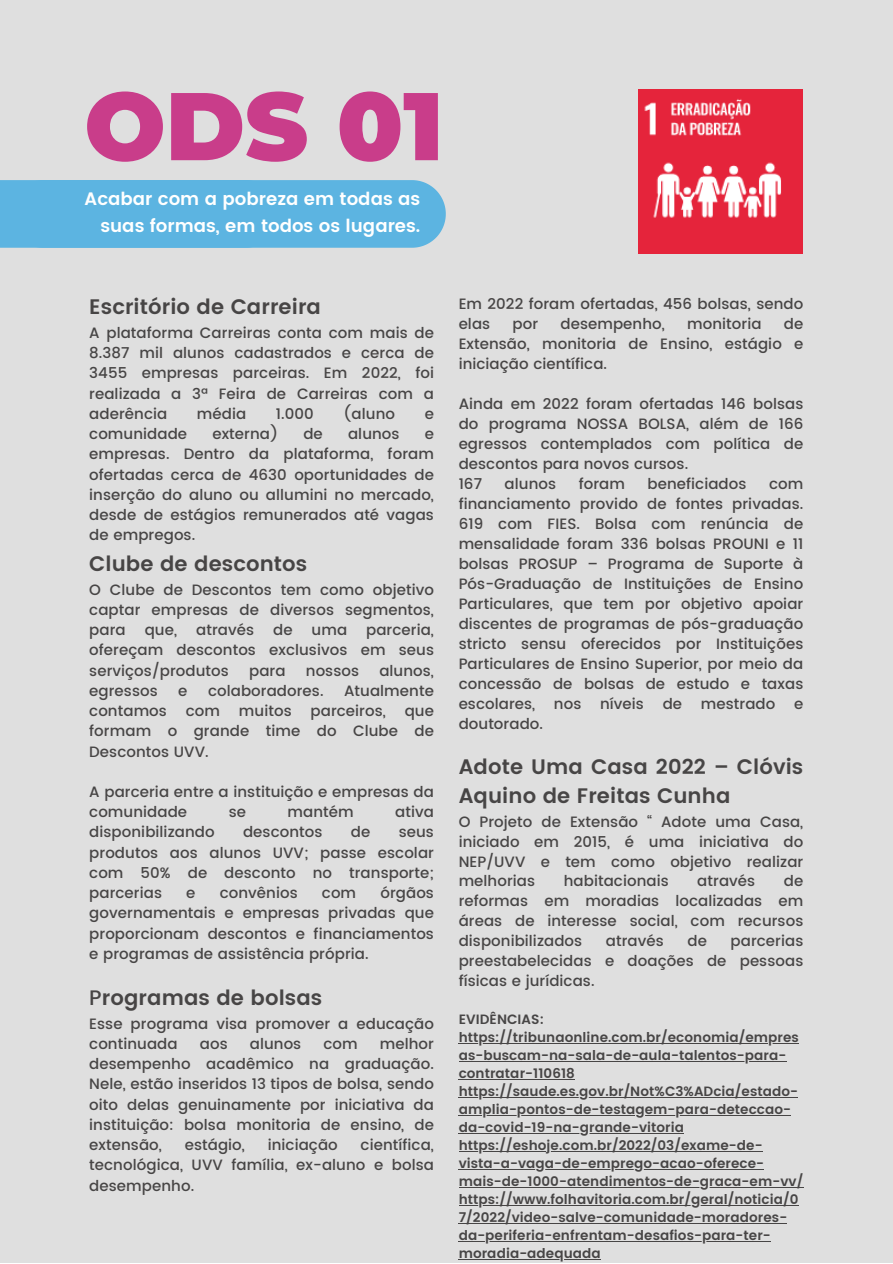
<style>
.page{position:relative;width:893px;height:1264px;background:#fff}
.page>*{position:absolute;margin:0;border:0;box-sizing:border-box;transform-origin:0 0}
.t1{font:900 95.85px "Montserrat";color:#c93d8a}
.t2{font:600 21px/29px "Poppins";letter-spacing:.005em;color:#474545}
.t3{font:600 18px/27px "Poppins";color:#fff;text-align:right}
.t4{font:500 15px/20.2px "Poppins";letter-spacing:.005em;color:#474545;text-align:justify}
.t5{font:600 13.5px/18px "Poppins";letter-spacing:.005em;color:#474545}
.s1{font-weight:500}
</style>
<div class="page">
<div style="left:0;top:0;width:892px;height:1262px;background:#dfdfdf"></div>
<img style="left:638px;top:89px;width:164px;height:164px">
<div style="left:0;top:180px;width:445px;height:68px;background:#5cb4e1"></div>
<hr style="left:458px;top:1043px;width:341px;height:1px;background:#474545">
<hr style="left:458px;top:1061px;width:328px;height:1px;background:#474545">
<hr style="left:458px;top:1079px;width:117px;height:1px;background:#474545">
<hr style="left:458px;top:1097px;width:340px;height:1px;background:#474545">
<hr style="left:458px;top:1115px;width:333px;height:1px;background:#474545">
<hr style="left:458px;top:1133px;width:226px;height:1px;background:#474545">
<hr style="left:458px;top:1151px;width:304px;height:1px;background:#474545">
<hr style="left:458px;top:1169px;width:306px;height:1px;background:#474545">
<hr style="left:458px;top:1187px;width:345px;height:1px;background:#474545">
<hr style="left:458px;top:1205px;width:340px;height:1px;background:#474545">
<hr style="left:458px;top:1223px;width:329px;height:1px;background:#474545">
<hr style="left:458px;top:1241px;width:312px;height:1px;background:#474545">
<hr style="left:458px;top:1259px;width:143px;height:1px;background:#474545">
<p class="t1" style="left:84px;top:67px;width:360px">ODS 01</p>
<p class="t3" style="left:85px;top:185px;width:337px">Acabar com a pobreza em todas as suas formas, em todos os lugares.</p>
<p class="t2" style="left:89px;top:292px;width:233px">Escritório de Carreira</p>
<p class="t4" style="left:89px;top:323px;width:346px">A plataforma Carreiras conta com mais de 8.387 mil alunos cadastrados e cerca de 3455 empresas parceiras. Em 2022, foi realizada a 3ª Feira de Carreiras com a aderência</p>
<p class="t4" style="left:197px;top:403px;width:51px">média</p>
<p class="t4" style="left:276px;top:403px;width:39px">1.000</p>
<p class="t4" style="left:343px;top:403px;width:53px">(aluno</p>
<p class="t4" style="left:424px;top:403px;width:11px">e</p>
<p class="t4" style="left:89px;top:424px;width:99px">comunidade</p>
<p class="t4" style="left:212px;top:424px;width:67px">externa)</p>
<p class="t4" style="left:303px;top:424px;width:21px">de</p>
<p class="t4" style="left:348px;top:424px;width:53px">alunos</p>
<p class="t4" style="left:89px;top:424px;width:346px;text-indent:335px">e empresas. Dentro da plataforma, foram ofertadas cerca de 4630 oportunidades de inserção do aluno ou allumini no mercado, desde de estágios remunerados até vagas de empregos.</p>
<p class="t2" style="left:89px;top:549px;width:219px">Clube de descontos</p>
<p class="t4" style="left:89px;top:579px;width:346px">O Clube de Descontos tem como objetivo captar empresas de diversos segmentos, para</p>
<p class="t4" style="left:145px;top:619px;width:34px">que,</p>
<p class="t4" style="left:196px;top:619px;width:59px">através</p>
<p class="t4" style="left:273px;top:619px;width:21px">de</p>
<p class="t4" style="left:311px;top:619px;width:37px">uma</p>
<p class="t4" style="left:89px;top:619px;width:346px;text-indent:277px">parceria, ofereçam descontos exclusivos em seus serviços/produtos</p>
<p class="t4" style="left:249px;top:660px;width:38px">para</p>
<p class="t4" style="left:306px;top:660px;width:55px">nossos</p>
<p class="t4" style="left:379px;top:660px;width:56px">alunos,</p>
<p class="t4" style="left:89px;top:680px;width:70px">egressos</p>
<p class="t4" style="left:178px;top:680px;width:11px">e</p>
<p class="t4" style="left:208px;top:680px;width:117px">colaboradores.</p>
<p class="t4" style="left:344px;top:680px;width:91px">Atualmente</p>
<p class="t4" style="left:89px;top:700px;width:79px">contamos</p>
<p class="t4" style="left:186px;top:700px;width:36px">com</p>
<p class="t4" style="left:239px;top:700px;width:54px">muitos</p>
<p class="t4" style="left:310px;top:700px;width:77px">parceiros,</p>
<p class="t4" style="left:89px;top:700px;width:346px;text-indent:315px">que formam o grande time do Clube de Descontos UVV.</p>
<p class="t4" style="left:89px;top:781px;width:346px">A parceria entre a instituição e empresas da comunidade</p>
<p class="t4" style="left:229px;top:802px;width:19px">se</p>
<p class="t4" style="left:287px;top:802px;width:68px">mantém</p>
<p class="t4" style="left:395px;top:802px;width:40px">ativa</p>
<p class="t4" style="left:89px;top:822px;width:127px">disponibilizando</p>
<p class="t4" style="left:243px;top:822px;width:81px">descontos</p>
<p class="t4" style="left:351px;top:822px;width:21px">de</p>
<p class="t4" style="left:89px;top:822px;width:346px;text-indent:309px">seus produtos aos alunos UVV; passe escolar com 50% de desconto no transporte; parcerias</p>
<p class="t4" style="left:89px;top:882px;width:346px;text-indent:291px">órgãos governamentais e empresas privadas que proporcionam descontos e financiamentos e programas de assistência própria.</p>
<p class="t2" style="left:89px;top:983px;width:234px"><span class="s1">P</span>rogramas de bolsas</p>
<p class="t4" style="left:89px;top:1013px;width:346px">Esse programa visa promover a educação continuada</p>
<p class="t4" style="left:186px;top:882px;width:11px">e</p>
<p class="t4" style="left:220px;top:882px;width:79px">convênios</p>
<p class="t4" style="left:322px;top:882px;width:36px">com</p>
<p class="t4" style="left:89px;top:1033px;width:346px;text-indent:290px">melhor desempenho acadêmico na graduação.<br>Nele, estão inseridos 13 tipos de bolsa, sendo oito delas genuinamente por iniciativa da instituição: bolsa monitoria de ensino, de extensão,</p>
<p class="t4" style="left:200px;top:1033px;width:29px">aos</p>
<p class="t4" style="left:250px;top:1033px;width:53px">alunos</p>
<p class="t4" style="left:323px;top:1033px;width:36px">com</p>
<p class="t4" style="left:89px;top:1134px;width:346px;text-indent:271px">científica, tecnológica, UVV família, ex-aluno e bolsa desempenho.</p>
<p class="t4" style="left:185px;top:1134px;width:62px">estágio,</p>
<p class="t4" style="left:268px;top:1134px;width:72px">iniciação</p>
<p class="t4" style="left:458px;top:293px;width:346px">Em 2022 foram ofertadas, 456 bolsas, sendo elas</p>
<p class="t4" style="left:512px;top:313px;width:27px">por</p>
<p class="t4" style="left:560px;top:313px;width:106px">desempenho,</p>
<p class="t4" style="left:687px;top:313px;width:76px">monitoria</p>
<p class="t4" style="left:458px;top:313px;width:346px;text-indent:325px">de Extensão, monitoria de Ensino, estágio e iniciação científica.</p>
<p class="t4" style="left:458px;top:393px;width:346px">Ainda em 2022 foram ofertadas 146 bolsas do programa NOSSA BOLSA, além de 166 egressos contemplados com política de descontos para novos cursos.</p>
<p class="t4" style="left:458px;top:473px;width:25px">167</p>
<p class="t4" style="left:504px;top:473px;width:53px">alunos</p>
<p class="t4" style="left:578px;top:473px;width:48px">foram</p>
<p class="t4" style="left:647px;top:473px;width:100px">beneficiados</p>
<p class="t4" style="left:458px;top:473px;width:346px;text-indent:310px">com financiamento provido de fontes privadas.<br>619 com FIES. Bolsa com renúncia de mensalidade foram 336 bolsas PROUNI e 11 bolsas PROSUP – Programa de Suporte à Pós-Graduação de Instituições de Ensino Particulares, que tem por objetivo apoiar discentes de programas de pós-graduação stricto sensu oferecidos por Instituições Particulares de Ensino Superior, por meio da concessão de bolsas de estudo e taxas escolares, nos níveis de mestrado e doutorado.</p>
<p class="t2" style="left:458px;top:751px;width:346px">Adote Uma Casa 2022 – Clóvis<br>Aquino de Freitas Cunha</p>
<p class="t4" style="left:458px;top:811px;width:346px">O Projeto de Extensão “ Adote uma Casa, iniciado em 2015, é uma iniciativa do NEP/UVV e tem como objetivo realizar melhorias</p>
<p class="t4" style="left:563px;top:871px;width:106px">habitacionais</p>
<p class="t4" style="left:697px;top:871px;width:59px">através</p>
<p class="t4" style="left:458px;top:871px;width:346px;text-indent:325px">de reformas em moradias localizadas em áreas de interesse social, com recursos disponibilizados</p>
<p class="t4" style="left:606px;top:931px;width:59px">através</p>
<p class="t4" style="left:687px;top:931px;width:21px">de</p>
<p class="t4" style="left:458px;top:931px;width:346px;text-indent:272px">parcerias preestabelecidas e doações de pessoas físicas e jurídicas.</p>
<p class="t5" style="left:458px;top:1010px;width:87px">EVIDÊNCIAS:</p>
<p class="t5" style="left:458px;top:1028px;width:342px">https://tribunaonline.com.br/economia/empres as-buscam-na-sala-de-aula-talentos-para&shy;contratar-110618</p>
<p class="t5" style="left:458px;top:1082px;width:341px">https://saude.es.gov.br/Not%C3%ADcia/estado&shy;amplia-pontos-de-testagem-para-deteccao&shy;da-covid-19-na-grande-vitoria</p>
<p class="t5" style="left:458px;top:1136px;width:346px">https://eshoje.com.br/2022/03/exame-de&shy;vista-a-vaga-de-emprego-acao-oferece&shy;mais-de-1000-atendimentos-de-graca-em-vv/</p>
<p class="t5" style="left:458px;top:1190px;width:341px">https://www.folhavitoria.com.br/geral/noticia/0<br>7/2022/video-salve-comunidade-moradores&shy;da-periferia-enfrentam-desafios-para-ter&shy;moradia-adequada</p>
</div>
